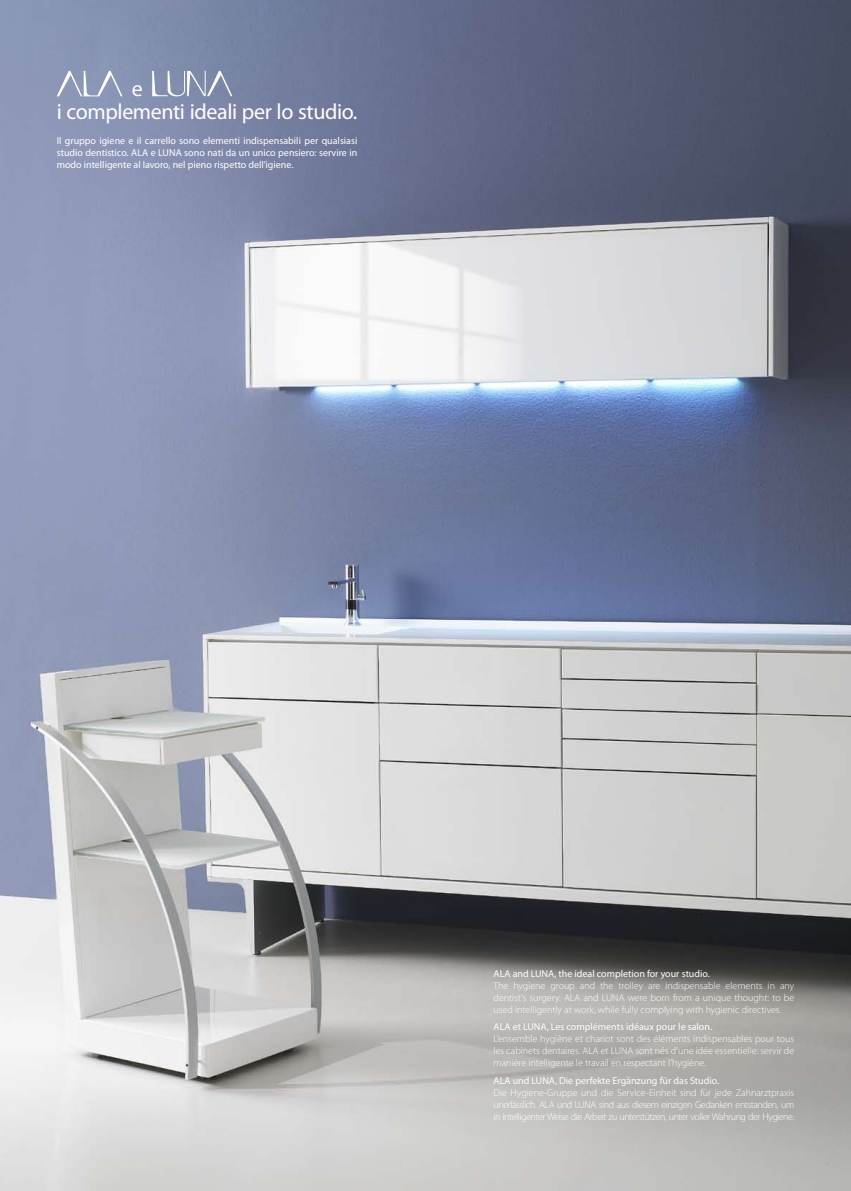
<style>
.page{position:relative;width:851px;height:1191px;background:#fff}
.page>*{position:absolute;margin:0;border:0;box-sizing:border-box;transform-origin:0 0}
.t1{font:22px/23px "Myriad Pro";letter-spacing:-.02em;color:#fff}
.t2{font:300 10px/12px "Myriad Pro";color:#fff;text-align:justify}
.t3{font:10px/12px "Myriad Pro";color:#fff;text-align:justify}
</style>
<div class="page">
<img style="left:0;top:0;width:850px;height:1191px">
<svg style="left:57px;top:71px;width:65px;height:25px;background:#9fa9c3"></svg>
<svg style="left:152px;top:71px;width:80px;height:25px;background:#97a1bb"></svg>
<h1 class="t1" style="left:57px;top:77px;width:302px;text-indent:75px">e<br>i complementi ideali per lo studio.</h1>
<p class="t3" style="left:57px;top:134px;width:302px">Il gruppo igiene e il carrello sono elementi indispensabili per qualsiasi studio dentistico. ALA e LUNA sono nati da un unico pensiero: servire in modo intelligente al lavoro, nel pieno rispetto dell’igiene.</p>
<p class="t3" style="left:493px;top:967px;width:218px">ALA and LUNA, the ideal completion for your studio.</p>
<p class="t2" style="left:493px;top:979px;width:302px">The hygiene group and the trolley are indispensable elements in any dentist’s surgery. ALA and LUNA were born from a unique thought: to be used intelligently at work, while fully complying with hygienic directives.</p>
<p class="t3" style="left:493px;top:1021px;width:220px">ALA et LUNA, Les compléments idéaux pour le salon.</p>
<p class="t2" style="left:493px;top:1033px;width:302px">L’ensemble hygiène et chariot sont des éléments indispensables pour tous les cabinets dentaires. ALA et LUNA sont nés d’une idée essentielle: servir de manière intelligente le travail en respectant l’hygiène.</p>
<p class="t3" style="left:493px;top:1074px;width:227px">ALA und LUNA, Die perfekte Ergänzung für das Studio.</p>
<p class="t2" style="left:493px;top:1087px;width:302px">Die Hygiene-Gruppe und die Service-Einheit sind für jede Zahnarztpraxis unerlässlich. ALA und LUNA sind aus diesem einzigen Gedanken entstanden, um in intelligenter Weise die Arbeit zu unterstützen, unter voller Wahrung der Hygiene.</p>
</div>
